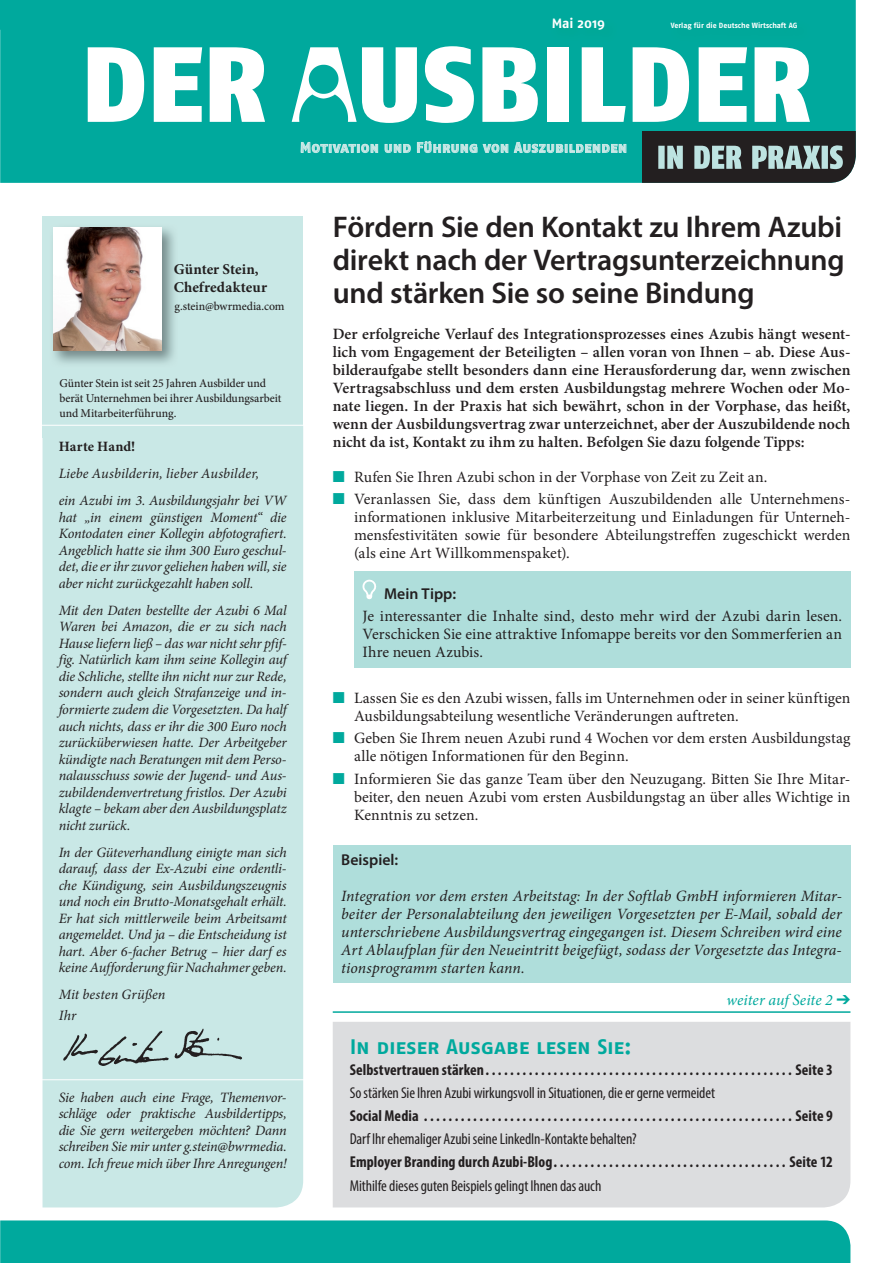
<style>
.page{position:relative;width:893px;height:1263px;background:#fff}
.page>*{position:absolute;margin:0;border:0;box-sizing:border-box;transform-origin:0 0}
.t1{font:900 106.5px "Fago No";color:#fff}
.t2{font:600 30px/33px "Myriad Pro";letter-spacing:-.01em;color:#231f20;text-align:justify}
.t3{font:21px "Fago No Bold Caps";letter-spacing:-.01em;color:#00a99d}
.t4{font:15.75px/18px "Minion Pro";color:#231f20;text-align:justify}
.t5{font:600 15.75px/18px "Minion Pro";color:#231f20;text-align:justify}
.t6{font:italic 15.75px/18px "Minion Pro";color:#231f20;text-align:justify}
.t7{font:700 condensed 15.75px "Myriad Pro";letter-spacing:.005em;color:#231f20}
.t8{font:condensed 15.75px "Myriad Pro";letter-spacing:-.01em;color:#231f20}
.t9{font:600 15.75px "Myriad Pro";color:#231f20}
.t10{font:italic 15.75px "Minion Pro";color:#00a99d}
.t11{font:700 15px/18px "Minion Pro";color:#231f20}
.t12{font:italic 14.25px/16.5px "Minion Pro";letter-spacing:-.01em;color:#231f20;text-align:justify}
.t13{font:14.25px "Fago No Bold Caps";letter-spacing:.015em;color:#c9e8e6}
.t14{font:700 14.25px "Minion Pro";letter-spacing:.005em;color:#231f20}
.t15{font:700 13.5px "Fago No";letter-spacing:-.005em;color:#fff}
.t16{font:500 12px/15px "Minion Pro";letter-spacing:-.01em;color:#231f20}
.t17{font:700 7.5px "Fago No";letter-spacing:-.005em;color:#fff}
.s1{color:#00a99d}
</style>
<div class="page">
<div style="left:0;top:1220px;width:850px;height:43px;background:#00a99d"></div>
<div style="left:0;top:0;width:856px;height:183px;background:#00a99d"></div>
<div style="left:642px;top:132px;width:214px;height:51px;background:#231f20"></div>
<svg style="left:658px;top:145px;width:185px;height:24px"></svg>
<div style="left:551px;top:15px;width:260px;height:28px;background:#00a99c"></div>
<div style="left:316px;top:51px;width:17px;height:51px;background:#fff"></div>
<div style="left:299px;top:61px;width:51px;height:66px;background:#00a99d"></div>
<svg style="left:301px;top:142px;width:77px;height:11px"></svg>
<svg style="left:385px;top:144px;width:26px;height:9px"></svg>
<svg style="left:417px;top:141px;width:60px;height:12px"></svg>
<svg style="left:483px;top:144px;width:25px;height:9px"></svg>
<svg style="left:514px;top:142px;width:112px;height:11px"></svg>
<div style="left:354px;top:571px;width:496px;height:97px;background:#afdedb"></div>
<svg style="left:362px;top:579px;width:15px;height:21px"></svg>
<div style="left:333px;top:845px;width:517px;height:138px;background:#afdedb"></div>
<div style="left:333px;top:1022px;width:517px;height:185px;background:#dcdddf"></div>
<hr style="left:333px;top:1011px;width:517px;height:2px;background:#00a99d">
<div style="left:43px;top:217px;width:260px;height:221px;background:#c9e8e6"></div>
<img style="left:53px;top:227px;width:122px;height:137px">
<img style="left:53px;top:227px;width:108px;height:124px">
<div style="left:43px;top:438px;width:260px;height:769px;background:#c9e8e6"></div>
<img style="left:59px;top:1021px;width:194px;height:46px">
<hr style="left:38px;top:425px;width:273px;height:1px;background:#fff">
<hr style="left:37px;top:1079px;width:274px;height:1px;background:#fff">
<p class="t15" style="left:552px;top:15px;width:55px">Mai 2019</p>
<p class="t17" style="left:671px;top:21px;width:128px">Verlag für die Deutsche Wirtschaft AG</p>
<h1 class="t1" style="left:81px;top:20px;width:732px">DER AUSBILDER</h1>
<p class="t13" style="left:300px;top:139px;width:329px">Motivation und Führung von Auszubildenden</p>
<p class="t11" style="left:174px;top:260px;width:95px">Günter Stein,<br>Chefredakteur</p>
<p class="t16" style="left:175px;top:299px;width:111px">g.stein@bwrmedia.com</p>
<p class="t16" style="left:60px;top:376px;width:223px">Günter Stein ist seit 25 Jahren Ausbilder und berät Unternehmen bei ihrer Ausbildungsarbeit und Mitarbeiterführung.</p>
<p class="t14" style="left:59px;top:436px;width:78px">Harte Hand!</p>
<p class="t12" style="left:59px;top:460px;width:229px;line-height:27.2px">Liebe Ausbilderin, lieber Ausbilder,<br>ein Azubi im 3. Ausbildungsjahr bei VW</p>
<p class="t12" style="left:59px;top:509px;width:230px">hat „in einem günstigen Moment“ die Kontodaten einer Kollegin abfotografiert.<br>Angeblich hatte sie ihm 300 Euro geschul&shy;det, die er ihr zuvor geliehen haben will, sie aber nicht zurückgezahlt haben soll.</p>
<p class="t12" style="left:59px;top:602px;width:230px">Mit den Daten bestellte der Azubi 6 Mal Waren bei Amazon, die er zu sich nach Hause liefern ließ – das war nicht sehr pfif&shy;fig. Natürlich kam ihm seine Kollegin auf die Schliche, stellte ihn nicht nur zur Rede, sondern auch gleich Strafanzeige und in&shy;formierte zudem die Vorgesetzten. Da half auch nichts, dass er ihr die 300 Euro noch zurücküberwiesen hatte. Der Arbeitgeber kündigte nach Beratungen mit dem Perso&shy;nalausschuss sowie der Jugend- und Aus&shy;zubildendenvertretung fristlos. Der Azubi klagte – bekam aber den Ausbildungsplatz nicht zurück.</p>
<p class="t12" style="left:59px;top:844px;width:230px">In der Güteverhandlung einigte man sich darauf, dass der Ex-Azubi eine ordentli&shy;che Kündigung, sein Ausbildungszeugnis und noch ein Brutto-Monatsgehalt erhält.<br>Er hat sich mittlerweile beim Arbeitsamt angemeldet. Und ja – die Entscheidung ist hart. Aber 6-facher Betrug – hier darf es keine Aufforderung für Nachahmer geben.</p>
<p class="t12" style="left:59px;top:984px;width:108px;line-height:20.7px">Mit besten Grüßen<br>Ihr</p>
<p class="t12" style="left:59px;top:1089px;width:230px">Sie haben auch eine Frage, Themenvor&shy;schläge oder praktische Ausbildertipps, die Sie gern weitergeben möchten? Dann schreiben Sie mir unter g.stein@bwrmedia. com. Ich freue mich über Ihre Anregungen!</p>
<h2 class="t2" style="left:333px;top:210px;width:513px">Fördern Sie den Kontakt zu Ihrem Azubi direkt nach der Vertragsunterzeichnung und stärken Sie so seine Bindung</h2>
<p class="t5" style="left:333px;top:325px;width:519px">Der erfolgreiche Verlauf des Integrationsprozesses eines Azubis hängt wesent&shy;lich vom Engagement der Beteiligten – allen voran von Ihnen – ab. Diese Aus&shy;bilderaufgabe stellt besonders dann eine Herausforderung dar, wenn zwischen Vertragsabschluss und dem ersten Ausbildungstag mehrere Wochen oder Mo&shy;nate liegen. In der Praxis hat sich bewährt, schon in der Vorphase, das heißt, wenn der Ausbildungsvertrag zwar unterzeichnet, aber der Auszubildende noch nicht da ist, Kontakt zu ihm zu halten. Befolgen Sie dazu folgende Tipps:</p>
<p class="t4" style="left:333px;top:468px;width:436px"><span class="s1">■</span> Rufen Sie Ihren Azubi schon in der Vorphase von Zeit zu Zeit an.</p>
<p class="t4" style="left:354px;top:490px;width:498px;text-indent:-21px"><span class="s1">■</span> Veranlassen Sie, dass dem künftigen Auszubildenden alle Unterneh mens&shy;informationen inklusive Mitarbeiterzeitung und Einladungen für Unterneh&shy;mensfestivitäten sowie für besondere Abteilungstreffen zugeschickt werden (als eine Art Willkommenspaket).</p>
<p class="t9" style="left:384px;top:584px;width:74px">Mein Tipp:</p>
<p class="t4" style="left:362px;top:607px;width:481px">Je interessanter die Inhalte sind, desto mehr wird der Azubi darin lesen.<br>Verschicken Sie eine attraktive Infomappe bereits vor den Sommerferien an Ihre neuen Azubis.</p>
<p class="t4" style="left:354px;top:689px;width:498px;text-indent:-21px"><span class="s1">■</span> Lassen Sie es den Azubi wissen, falls im Unternehmen oder in seiner künftigen<br>Ausbildungsabteilung wesentliche Veränderungen auftreten.</p>
<p class="t4" style="left:354px;top:729px;width:498px;text-indent:-21px"><span class="s1">■</span> Geben Sie Ihrem neuen Azubi rund 4 Wochen vor dem ersten Ausbildungstag alle nötigen Informationen für den Beginn.</p>
<p class="t4" style="left:354px;top:770px;width:498px;text-indent:-21px"><span class="s1">■</span> Informieren Sie das ganze Team über den Neuzugang. Bitten Sie Ihre Mitar&shy;beiter, den neuen Azubi vom ersten Ausbildungstag an über alles Wichtige in Kenntnis zu setzen.</p>
<p class="t9" style="left:341px;top:850px;width:59px">Beispiel:</p>
<p class="t6" style="left:341px;top:886px;width:502px">Integration vor dem ersten Arbeitstag: In der Softlab GmbH informieren Mitar&shy;beiter der Personalabteilung den jeweiligen Vorgesetzten per E-Mail, sobald der unterschriebene Ausbildungsvertrag eingegangen ist. Diesem Schreiben wird eine Art Ablaufplan für den Neueintritt beigefügt, sodass der Vorgesetzte das Integra&shy;tionsprogramm starten kann.</p>
<p class="t10" style="left:726px;top:989px;width:125px">weiter auf Seite 2 ➔</p>
<h3 class="t3" style="left:350px;top:1034px;width:283px">In dieser Ausgabe lesen Sie:</h3>
<p class="t7" style="left:350px;top:1059px;width:485px">Selbstvertrauen stärken . . . . . . . . . . . . . . . . . . . . . . . . . . . . . . . . . . . . . . . . . . . . . . . . . . Seite 3</p>
<p class="t8" style="left:350px;top:1083px;width:367px">So stärken Sie Ihren Azubi wirkungsvoll in Situationen, die er gerne vermeidet</p>
<p class="t7" style="left:350px;top:1106px;width:485px">Social Media . . . . . . . . . . . . . . . . . . . . . . . . . . . . . . . . . . . . . . . . . . . . . . . . . . . . . . . . . . . . Seite 9</p>
<p class="t8" style="left:350px;top:1129px;width:289px">Darf Ihr ehemaliger Azubi seine LinkedIn-Kontakte behalten?</p>
<p class="t7" style="left:350px;top:1152px;width:485px">Employer Branding durch Azubi-Blog . . . . . . . . . . . . . . . . . . . . . . . . . . . . . . . . . . . . . . Seite 12</p>
<p class="t8" style="left:350px;top:1176px;width:253px">Mithilfe dieses guten Beispiels gelingt Ihnen das auch</p>
</div>
